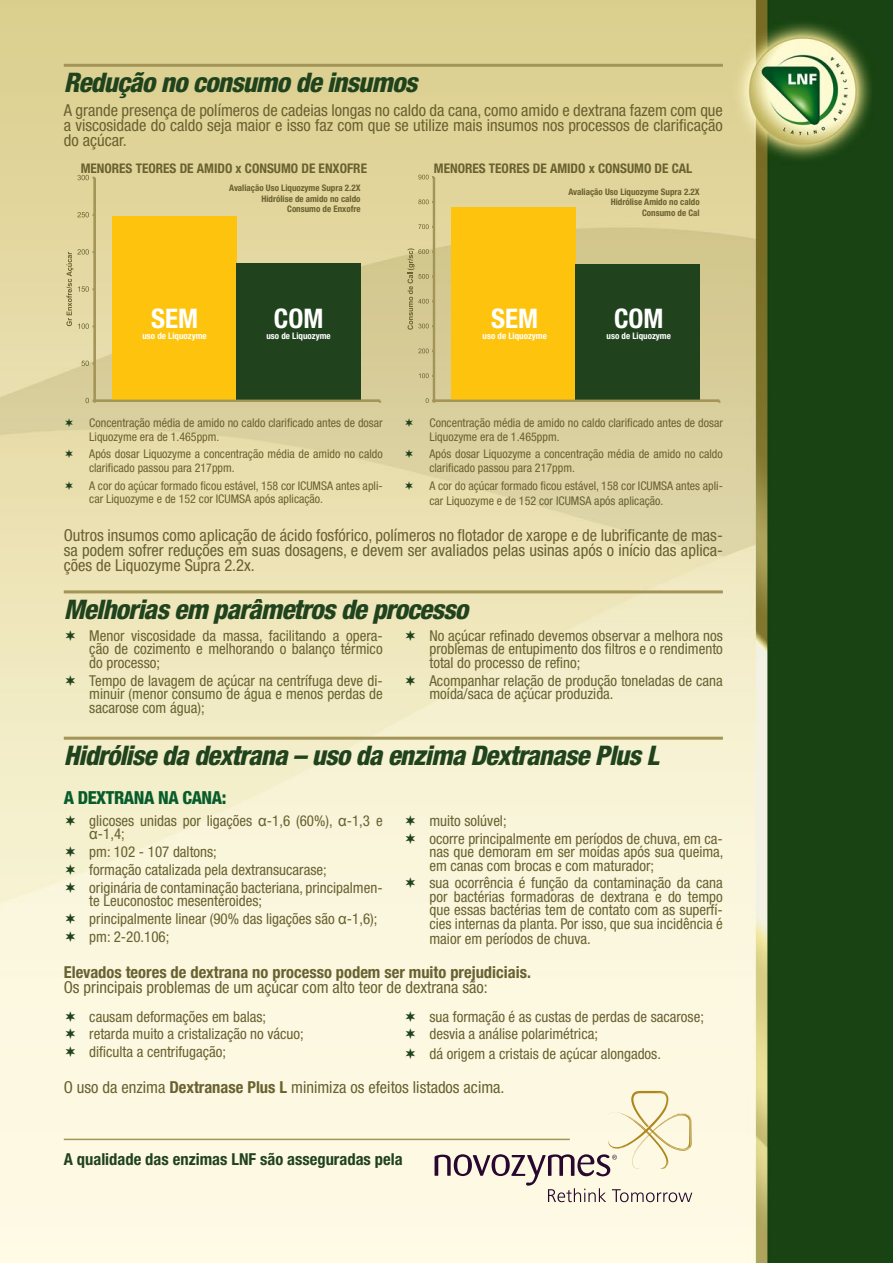
<style>
.page{position:relative;width:893px;height:1263px;background:#fff}
.page>*{position:absolute;margin:0;border:0;box-sizing:border-box;transform-origin:0 0}
.t1{font:italic 800 condensed 27px "Helvetica Neue LT Std";letter-spacing:-.03em;color:#20431e}
.t2{font:700 condensed 27px "Helvetica Neue LT Std";color:#fff}
.t3{font:800 condensed 18px "Helvetica Neue LT Std";letter-spacing:-.025em;color:#085c2b}
.t4{font:condensed 16.5px/15px "Helvetica Neue LT Std";color:#696130;text-align:justify}
.t5{font:700 condensed 16.5px "Helvetica Neue LT Std";color:#696130}
.t6{font:700 condensed 16.5px "Helvetica Neue LT Std";color:#20431e}
.t7{font:condensed 15px/13.5px "Helvetica Neue LT Std";color:#696130}
.t8{font:700 condensed 13.2px "Helvetica Neue LT Std";color:#696130}
.t9{font:condensed 12px/13.5px "Helvetica Neue LT Std";color:#696130}
.t10{font:700 condensed 9px/10.5px "Helvetica Neue LT Std";color:#696130;text-align:right}
.t11{font:700 condensed 9px "Helvetica Neue LT Std";color:#fff}
.s1{font-family:"Arial";font-stretch:normal}
.s2{font-weight:700}
</style>
<div class="page">
<img style="left:0;top:0;width:893px;height:1263px">
<hr style="left:64px;top:64px;width:659px;height:3px;background:#a39458">
<hr style="left:64px;top:590px;width:659px;height:3px;background:#a39458">
<div style="left:113px;top:216px;width:124px;height:185px;background:#fec40d"></div>
<div style="left:237px;top:263px;width:124px;height:138px;background:#20431e"></div>
<hr style="left:94px;top:178px;width:2px;height:223px;background:#a39458">
<hr style="left:95px;top:400px;width:285px;height:2px;background:#a39458">
<svg style="left:86px;top:398px;width:10px;height:5px"></svg>
<svg style="left:81px;top:361px;width:13px;height:5px"></svg>
<svg style="left:77px;top:212px;width:17px;height:5px"></svg>
<svg style="left:77px;top:175px;width:18px;height:5px"></svg>
<svg style="left:66px;top:249px;width:28px;height:80px;background:#d7cc97"></svg>
<div style="left:452px;top:207px;width:124px;height:194px;background:#fec40d"></div>
<div style="left:576px;top:264px;width:124px;height:137px;background:#20431e"></div>
<hr style="left:433px;top:177px;width:2px;height:224px;background:#a39458">
<hr style="left:434px;top:400px;width:285px;height:2px;background:#a39458">
<svg style="left:426px;top:398px;width:9px;height:5px"></svg>
<svg style="left:419px;top:373px;width:14px;height:5px"></svg>
<svg style="left:418px;top:348px;width:15px;height:5px"></svg>
<svg style="left:418px;top:224px;width:15px;height:5px"></svg>
<svg style="left:418px;top:199px;width:15px;height:5px"></svg>
<svg style="left:418px;top:175px;width:16px;height:4px"></svg>
<svg style="left:408px;top:248px;width:25px;height:82px;background:#c6bc85"></svg>
<hr style="left:64px;top:737px;width:659px;height:3px;background:#a39458">
<svg style="left:435px;top:1091px;width:257px;height:111px;background:#ede6d2"></svg>
<hr style="left:64px;top:1139px;width:506px;height:1px;background:#a39458">
<svg style="left:65px;top:418px;width:8px;height:9px"></svg>
<svg style="left:65px;top:449px;width:8px;height:9px"></svg>
<svg style="left:65px;top:481px;width:8px;height:8px"></svg>
<svg style="left:406px;top:418px;width:7px;height:9px"></svg>
<svg style="left:406px;top:449px;width:7px;height:9px"></svg>
<svg style="left:406px;top:481px;width:7px;height:8px"></svg>
<svg style="left:66px;top:630px;width:9px;height:11px"></svg>
<svg style="left:66px;top:675px;width:9px;height:11px"></svg>
<svg style="left:406px;top:630px;width:9px;height:11px"></svg>
<svg style="left:406px;top:675px;width:9px;height:11px"></svg>
<svg style="left:66px;top:815px;width:9px;height:11px"></svg>
<svg style="left:66px;top:846px;width:9px;height:11px"></svg>
<svg style="left:66px;top:864px;width:9px;height:11px"></svg>
<svg style="left:66px;top:881px;width:9px;height:11px"></svg>
<svg style="left:66px;top:913px;width:9px;height:11px"></svg>
<svg style="left:66px;top:930px;width:9px;height:11px"></svg>
<svg style="left:406px;top:815px;width:9px;height:11px"></svg>
<svg style="left:406px;top:832px;width:9px;height:11px"></svg>
<svg style="left:406px;top:877px;width:9px;height:11px"></svg>
<svg style="left:66px;top:1010px;width:9px;height:11px"></svg>
<svg style="left:66px;top:1028px;width:9px;height:11px"></svg>
<svg style="left:66px;top:1046px;width:9px;height:11px"></svg>
<svg style="left:406px;top:1010px;width:9px;height:11px"></svg>
<svg style="left:406px;top:1028px;width:9px;height:11px"></svg>
<svg style="left:406px;top:1047px;width:9px;height:11px"></svg>
<h1 class="t1" style="left:64px;top:66px;width:355px">Redução no consumo de insumos</h1>
<p class="t4" style="left:64px;top:102px;width:661px">A grande presença de polímeros de cadeias longas no caldo da cana, como amido e dextrana fazem com que a viscosidade do caldo seja maior e isso faz com que se utilize mais insumos nos processos de clarificação do açúcar.</p>
<p class="t8" style="left:81px;top:160px;width:288px">MENORES TEORES DE AMIDO x CONSUMO DE ENXOFRE</p>
<p class="t10" style="left:229px;top:183px;width:133px">Avaliação Uso Liquozyme Supra 2.2X<br>Hidrólise de amido no caldo<br>Consumo de Enxofre</p>
<p class="t8" style="left:434px;top:160px;width:260px">MENORES TEORES DE AMIDO x CONSUMO DE CAL</p>
<p class="t10" style="left:568px;top:186px;width:133px">Avaliação Uso Liquozyme Supra 2.2X<br>Hidrólise Amido no caldo<br>Consumo de Cal</p>
<h1 class="t2" style="left:151px;top:302px;width:48px">SEM</h1>
<p class="t11" style="left:142px;top:330px;width:66px">uso de Liquozyme</p>
<h1 class="t2" style="left:274px;top:302px;width:51px">COM</h1>
<p class="t11" style="left:266px;top:330px;width:66px">uso de Liquozyme</p>
<h1 class="t2" style="left:491px;top:302px;width:48px">SEM</h1>
<p class="t11" style="left:483px;top:330px;width:66px">uso de Liquozyme</p>
<h1 class="t2" style="left:614px;top:302px;width:51px">COM</h1>
<p class="t11" style="left:607px;top:330px;width:66px">uso de Liquozyme</p>
<p class="t9" style="left:429px;top:416px;width:295px">Concentração média de amido no caldo clarificado antes de dosar<br>Liquozyme era de 1.465ppm.</p>
<p class="t9" style="left:429px;top:447px;width:295px">Após dosar Liquozyme a concentração média de amido no caldo clarificado passou para 217ppm.</p>
<p class="t9" style="left:429px;top:478px;width:295px;line-height:15px">A cor do açúcar formado ficou estável, 158 cor ICUMSA antes apli&shy;car Liquozyme e de 152 cor ICUMSA após aplicação.</p>
<p class="t4" style="left:64px;top:527px;width:661px">Outros insumos como aplicação de ácido fosfórico, polímeros no flotador de xarope e de lubrificante de mas&shy;sa podem sofrer reduções em suas dosagens, e devem ser avaliados pelas usinas após o início das aplica&shy;ções de Liquozyme Supra 2.2x.</p>
<h1 class="t1" style="left:64px;top:593px;width:406px">Melhorias em parâmetros de processo</h1>
<p class="t7" style="left:89px;top:629px;width:295px;text-align:justify">Menor viscosidade da massa, facilitando a opera&shy;ção de cozimento e melhorando o balanço térmico do processo;</p>
<p class="t7" style="left:89px;top:673px;width:295px;text-align:justify">Tempo de lavagem de açúcar na centrífuga deve di&shy;minuir (menor consumo de água e menos perdas de sacarose com água);</p>
<p class="t9" style="left:89px;top:416px;width:295px">Concentração média de amido no caldo clarificado antes de dosar<br>Liquozyme era de 1.465ppm.</p>
<p class="t9" style="left:89px;top:447px;width:295px">Após dosar Liquozyme a concentração média de amido no caldo clarificado passou para 217ppm.</p>
<p class="t9" style="left:89px;top:478px;width:295px">A cor do açúcar formado ficou estável, 158 cor ICUMSA antes apli&shy;car Liquozyme e de 152 cor ICUMSA após aplicação.</p>
<p class="t7" style="left:429px;top:629px;width:295px;text-align:justify">No açúcar refinado devemos observar a melhora nos problemas de entupimento dos filtros e o rendimento total do processo de refino;</p>
<p class="t7" style="left:429px;top:673px;width:295px">Acompanhar relação de produção toneladas de cana moída/saca de açúcar produzida.</p>
<h1 class="t1" style="left:64px;top:739px;width:597px">Hidrólise da dextrana – uso da enzima Dextranase Plus L</h1>
<p class="t3" style="left:64px;top:786px;width:164px">A DEXTRANA NA CANA:</p>
<p class="t7" style="left:89px;top:814px;width:295px">glicoses unidas por ligações <span class="s1">α</span>-1,6 (60%), <span class="s1">α</span>-1,3 e <span class="s1">α</span>-1,4;</p>
<p class="t7" style="left:89px;top:843px;width:295px;line-height:17.7px">pm: 102 - 107 daltons;<br>formação catalizada pela dextransucarase;<br>originária de contaminação bacteriana, principalmen-</p>
<p class="t7" style="left:89px;top:892px;width:290px;line-height:17.7px">te Leuconostoc mesenteroides;<br>principalmente linear (90% das ligações são <span class="s1">α</span>-1,6); pm: 2-20.106;</p>
<p class="t7" style="left:429px;top:811px;width:295px;line-height:17.7px">muito solúvel;<br>ocorre principalmente em períodos de chuva, em ca-</p>
<p class="t7" style="left:429px;top:845px;width:295px">nas que demoram em ser moídas após sua queima, em canas com brocas e com maturador;</p>
<p class="t7" style="left:429px;top:876px;width:295px;text-align:justify">sua ocorrência é função da contaminação da cana por bactérias formadoras de dextrana e do tempo que essas bactérias tem de contato com as superfí&shy;cies internas da planta. Por isso, que sua incidência é</p>
<p class="t7" style="left:429px;top:932px;width:163px">maior em períodos de chuva.</p>
<p class="t5" style="left:64px;top:962px;width:469px">Elevados teores de dextrana no processo podem ser muito prejudiciais.</p>
<p class="t4" style="left:64px;top:980px;width:426px">Os principais problemas de um açúcar com alto teor de dextrana são:</p>
<p class="t7" style="left:89px;top:1007px;width:216px;line-height:17.7px">causam deformações em balas; retarda muito a cristalização no vácuo; dificulta a centrifugação;</p>
<p class="t7" style="left:429px;top:1007px;width:276px;line-height:17.7px">sua formação é as custas de perdas de sacarose; desvia a análise polarimétrica;</p>
<p class="t7" style="left:429px;top:1046px;width:233px">dá origem a cristais de açúcar alongados.</p>
<p class="t4" style="left:64px;top:1079px;width:442px">O uso da enzima <span class="s2">Dextranase Plus L</span> minimiza os efeitos listados acima.</p>
<p class="t6" style="left:64px;top:1149px;width:340px">A qualidade das enzimas LNF são asseguradas pela</p>
</div>
